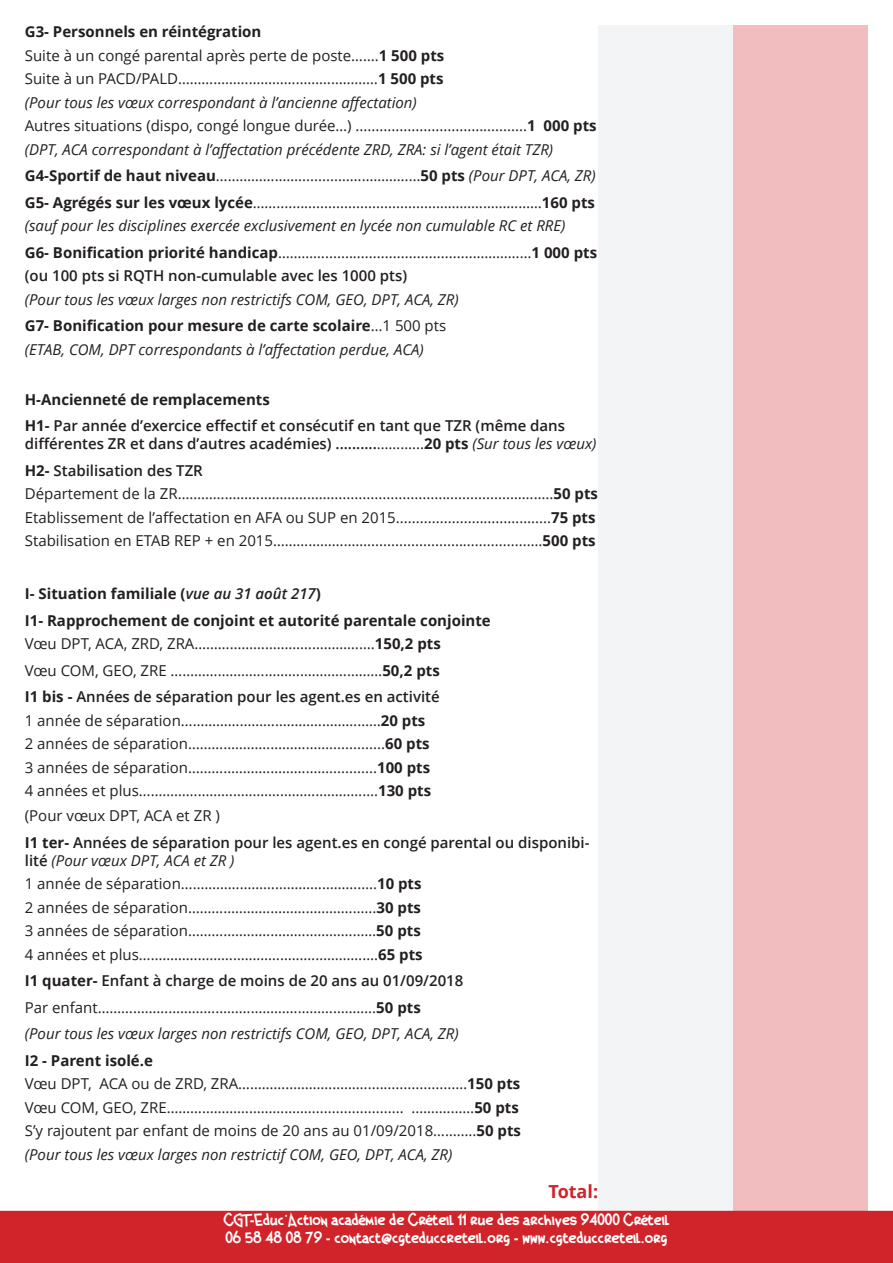
<style>
.page{position:relative;width:893px;height:1263px;background:#fff}
.page>*{position:absolute;margin:0;border:0;box-sizing:border-box;transform-origin:0 0}
.t1{font:700 18px "Open Sans";color:#d1232a}
.t2{font:15px "Open Sans";color:#231f20}
.t3{font:italic 15px "Open Sans";color:#231f20}
.t4{font:600 15px/18px "Open Sans";color:#231f20}
.t5{font:700 15px "Open Sans";color:#231f20}
.t6{font:15px "German Beauty";color:#fff}
.s1{font-weight:700}
.s2{font-weight:400}
.s3{font-weight:400;font-style:italic}
.s4{font-weight:600;font-style:italic}
</style>
<div class="page">
<div style="left:599px;top:26px;width:134px;height:1185px;background:#f3f4f5"></div>
<div style="left:733px;top:26px;width:134px;height:1185px;background:#f1bdbf"></div>
<div style="left:0;top:1211px;width:893px;height:52px;background:#d1232a"></div>
<p class="t5" style="left:25px;top:21px;width:238px">G3- Personnels en réintégration</p>
<p class="t2" style="left:25px;top:45px;width:421px">Suite à un congé parental après perte de poste…….<span class="s1">1 500 pts</span></p>
<p class="t2" style="left:25px;top:68px;width:420px">Suite à un PACD/PALD……………………………………………<span class="s1">1 500 pts</span></p>
<p class="t3" style="left:25px;top:92px;width:394px">(Pour tous les vœux correspondant à l’ancienne affectation)</p>
<p class="t2" style="left:25px;top:115px;width:573px">Autres situations (dispo, congé longue durée…) ...........................................<span class="s1">1 000 pts</span></p>
<p class="t3" style="left:25px;top:139px;width:530px">(DPT, ACA correspondant à l’affectation précédente ZRD, ZRA: si l’agent était TZR)</p>
<p class="t5" style="left:25px;top:165px;width:572px">G4-Sportif de haut niveau<span class="s2">…………………..........…………………</span>50 pts <span class="s3">(Pour DPT, ACA, ZR)</span></p>
<p class="t2" style="left:25px;top:192px;width:572px"><span class="s1">G5- Agrégés sur les vœux lycée</span>……........................................………………………<span class="s1">160 pts</span></p>
<p class="t3" style="left:25px;top:215px;width:542px">(sauf pour les disciplines exercée exclusivement en lycée non cumulable RC et RRE)</p>
<p class="t2" style="left:25px;top:242px;width:574px"><span class="s1">G6- Bonification priorité handicap</span>………….....................................……………<span class="s1">1 000 pts</span></p>
<p class="t4" style="left:25px;top:266px;width:384px">(ou 100 pts si RQTH non-cumulable avec les 1000 pts)</p>
<p class="t3" style="left:25px;top:289px;width:435px">(Pour tous les vœux larges non restrictifs COM, GEO, DPT, ACA, ZR)</p>
<p class="t5" style="left:25px;top:315px;width:423px">G7- Bonification pour mesure de carte scolaire<span class="s2">…1 500 pts</span></p>
<p class="t3" style="left:25px;top:339px;width:400px">(ETAB, COM, DPT correspondants à l’affectation perdue, ACA)</p>
<p class="t5" style="left:25px;top:389px;width:246px">H-Ancienneté de remplacements</p>
<p class="t4" style="left:25px;top:416px;width:573px"><span class="s1">H1-</span> Par année d’exercice effectif et consécutif en tant que TZR (même dans différentes ZR et dans d’autres académies) ..........<span class="s2">………...</span><span class="s1">20 pts</span> <span class="s3">(Sur tous les vœux)</span></p>
<p class="t4" style="left:25px;top:461px;width:180px"><span class="s1">H2-</span> Stabilisation des TZR</p>
<p class="t2" style="left:25px;top:483px;width:575px">Département de la ZR………………………………….............................................………..<span class="s1">50 pts</span></p>
<p class="t2" style="left:25px;top:507px;width:572px">Etablissement de l’affectation en AFA ou SUP en 2015............................…….....<span class="s1">75 pts</span></p>
<p class="t2" style="left:25px;top:530px;width:572px">Stabilisation en ETAB REP + en 2015……………………........................................….<span class="s1">500 pts</span></p>
<p class="t5" style="left:25px;top:583px;width:298px">I- Situation familiale (<span class="s4">vue au 31 août 217</span>)</p>
<p class="t5" style="left:25px;top:610px;width:467px">I1- Rapprochement de conjoint et autorité parentale conjointe</p>
<p class="t2" style="left:25px;top:633px;width:417px">Vœu DPT, ACA, ZRD, ZRA……………………………………….<span class="s1">150,2 pts</span></p>
<p class="t2" style="left:25px;top:660px;width:416px">Vœu COM, GEO, ZRE ………………………………………………<span class="s1">50,2 pts</span></p>
<p class="t4" style="left:25px;top:687px;width:416px"><span class="s1">I1 bis -</span> Années de séparation pour les agent.es en activité</p>
<p class="t2" style="left:25px;top:710px;width:402px">1 année de séparation……………………………………………<span class="s1">20 pts</span></p>
<p class="t2" style="left:25px;top:733px;width:406px">2 années de séparation………………………………..............<span class="s1">60 pts</span></p>
<p class="t2" style="left:25px;top:757px;width:407px">3 années de séparation………………………………............<span class="s1">100 pts</span></p>
<p class="t2" style="left:25px;top:780px;width:408px">4 années et plus…………………………………………………….<span class="s1">130 pts</span></p>
<p class="t2" style="left:25px;top:805px;width:197px">(Pour vœux DPT, ACA et ZR )</p>
<p class="t4" style="left:25px;top:833px;width:566px"><span class="s1">I1 ter-</span> Années de séparation pour les agent.es en congé parental ou disponibi&shy;lité <span class="s3">(Pour vœux DPT, ACA et ZR )</span></p>
<p class="t2" style="left:25px;top:873px;width:398px">1 année de séparation…………………………………………..<span class="s1">10 pts</span></p>
<p class="t2" style="left:25px;top:897px;width:398px">2 années de séparation………………………………………...<span class="s1">30 pts</span></p>
<p class="t2" style="left:25px;top:920px;width:397px">3 années de séparation…………………………………………<span class="s1">50 pts</span></p>
<p class="t2" style="left:25px;top:944px;width:399px">4 années et plus…………………………………………………….<span class="s1">65 pts</span></p>
<p class="t4" style="left:25px;top:971px;width:440px"><span class="s1">I1 quater-</span> Enfant à charge de moins de 20 ans au 01/09/2018</p>
<p class="t2" style="left:25px;top:997px;width:397px">Par enfant……………………………………………………………..<span class="s1">50 pts</span></p>
<p class="t3" style="left:25px;top:1023px;width:435px">(Pour tous les vœux larges non restrictifs COM, GEO, DPT, ACA, ZR)</p>
<p class="t5" style="left:25px;top:1050px;width:130px">I2 - Parent isolé.e</p>
<p class="t2" style="left:25px;top:1073px;width:497px">Vœu DPT, ACA ou de ZRD, ZRA……………………………......................…<span class="s1">150 pts</span></p>
<p class="t2" style="left:25px;top:1097px;width:495px">Vœu COM, GEO, ZRE………………………………........................ .……………<span class="s1">50 pts</span></p>
<p class="t2" style="left:25px;top:1120px;width:498px">S’y rajoutent par enfant de moins de 20 ans au 01/09/2018………..<span class="s1">50 pts</span></p>
<p class="t3" style="left:25px;top:1144px;width:429px">(Pour tous les vœux larges non restrictif COM, GEO, DPT, ACA, ZR)</p>
<p class="t1" style="left:548px;top:1179px;width:51px">Total:</p>
<p class="t6" style="left:224px;top:1212px;width:447px">CGT-Educ’Action académie de Créteil 11 rue des archives 94000 Créteil</p>
<p class="t6" style="left:225px;top:1230px;width:444px">06 58 48 08 79 - contact@cgteduccreteil.org - www.cgteduccreteil.org</p>
</div>
